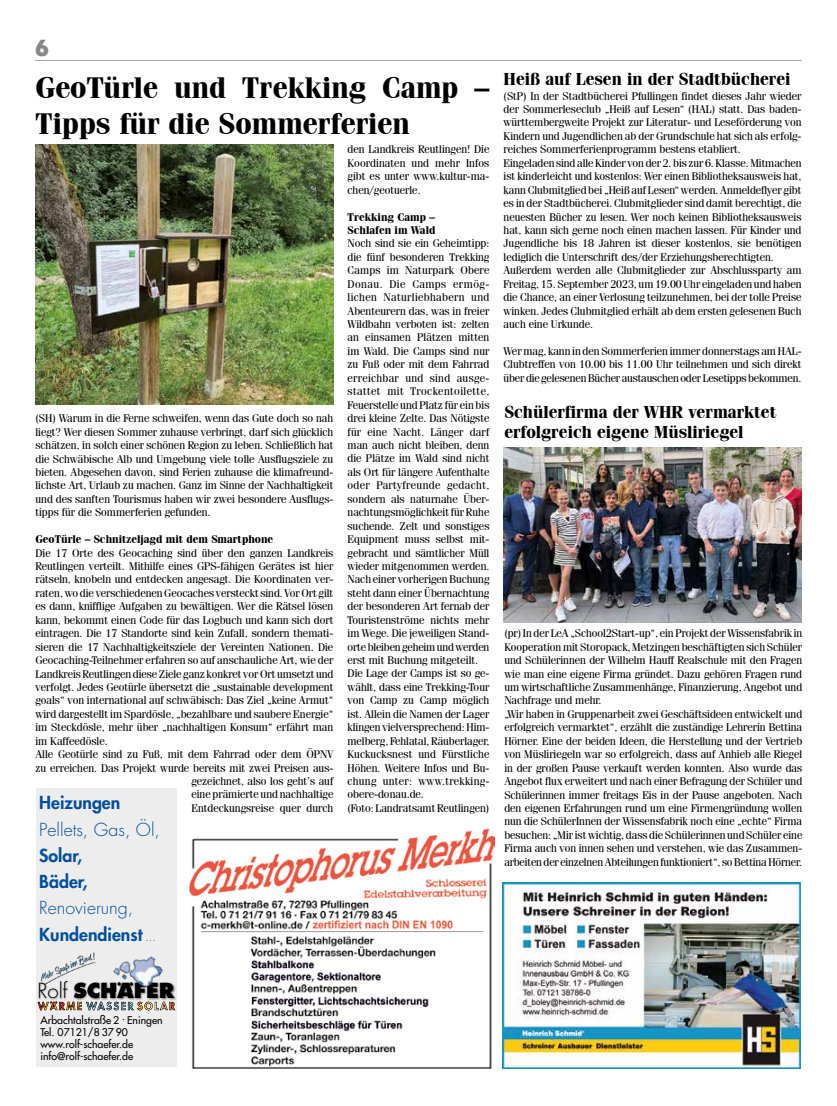
<style>
.page{position:relative;width:837px;height:1106px;background:#fff}
.page>*{position:absolute;margin:0;border:0;box-sizing:border-box;transform-origin:0 0}
.t1{font:700 30px/36px "Fenice IT Cby BT";color:#000}
.t2{font:800 20.25px "Futura";color:#000}
.t3{font:20px "Renfrew Normal";color:#878787}
.t4{font:700 17.5px/20px "Fenice IT Cby BT";color:#000}
.t5{font:300 17.5px/26.2px "Futura";color:#004f9f}
.t6{font:800 17.5px/26.2px "Futura";color:#004f9f}
.t7{font:11.25px/13.4px "Fenice IT Cby BT";color:#000;text-align:justify}
.t8{font:700 11.25px/13.4px "Fenice IT Cby BT";color:#000}
.t9{font:10.38px/12px "Futura";color:#000}
.s1{font-weight:800}
.s2{font-size:11.25px}
.s3{font-weight:300}
</style>
<div class="page">
<hr style="left:34px;top:59px;width:770px;height:2px;background:#000;opacity:.75">
<img style="left:189px;top:828px;width:305px;height:240px">
<img style="left:502px;top:882px;width:298px;height:186px">
<div style="left:36px;top:788px;width:141px;height:278px;background:#ededed"></div>
<img style="left:37px;top:982px;width:139px;height:29px">
<img style="left:113px;top:956px;width:53px;height:38px">
<img style="left:37px;top:952px;width:59px;height:34px">
<img style="left:36px;top:145px;width:297px;height:260px">
<img style="left:503px;top:448px;width:298px;height:174px">
<h3 class="t3" style="left:35px;top:34px;width:15px">6</h3>
<h1 class="t1" style="left:35px;top:69px;width:455px">GeoTürle und Trekking Camp –<br>Tipps für die Sommerferien</h1>
<p class="t7" style="left:347px;top:142px;width:143px">den Landkreis Reutlingen! Die Koordinaten und mehr Infos gibt es unter www.kultur-ma&shy;chen/geotuerle.</p>
<p class="t8" style="left:347px;top:210px;width:89px">Trekking Camp –<br>Schlafen im Wald</p>
<p class="t7" style="left:347px;top:237px;width:143px;text-align:left">Noch sind sie ein Geheimtipp: die fünf besonderen Trekking<br>Camps im Naturpark Obere<br>Donau. Die Camps ermög&shy;lichen Naturliebhabern und<br>Abenteurern das, was in freier<br>Wildbahn verboten ist: zelten an einsamen Plätzen mitten im Wald. Die Camps sind nur zu Fuß oder mit dem Fahrrad erreichbar und sind ausge&shy;stattet mit Trockentoilette,<br>Feuerstelle und Platz für ein bis drei kleine Zelte. Das Nötigste für eine Nacht. Länger darf man auch nicht bleiben, denn die Plätze im Wald sind nicht als Ort für längere Aufenthalte oder Partyfreunde gedacht, sondern als naturnahe Über&shy;nachtungsmöglichkeit für Ruhe suchende. Zelt und sonstiges<br>Equipment muss selbst mit&shy;gebracht und sämtlicher Müll wieder mitgenommen werden.<br>Nach einer vorherigen Buchung steht dann einer Übernachtung der besonderen Art fernab der<br>Touristenströme nichts mehr im Wege. Die jeweiligen Stand&shy;orte bleiben geheim und werden erst mit Buchung mitgeteilt.<br>Die Lage der Camps ist so ge&shy;wählt, dass eine Trekking-Tour von Camp zu Camp möglich ist. Allein die Namen der Lager klingen vielversprechend: Him&shy;melberg, Fehlatal, Räuberlager,<br>Kuckucksnest und Fürstliche<br>Höhen. Weitere Infos und Bu&shy;chung unter: www.trekking&shy;obere-donau.de.<br>(Foto: Landratsamt Reutlingen)</p>
<p class="t7" style="left:35px;top:411px;width:299px">(SH) Warum in die Ferne schweifen, wenn das Gute doch so nah liegt? Wer diesen Sommer zuhause verbringt, darf sich glücklich schätzen, in solch einer schönen Region zu leben. Schließlich hat die Schwäbische Alb und Umgebung viele tolle Ausflugsziele zu bieten. Abgesehen davon, sind Ferien zuhause die klimafreund&shy;lichste Art, Urlaub zu machen. Ganz im Sinne der Nachhaltigkeit und des sanften Tourismus haben wir zwei besondere Ausflugs&shy;tipps für die Sommerferien gefunden.</p>
<p class="t8" style="left:35px;top:532px;width:239px">GeoTürle – Schnitzeljagd mit dem Smartphone</p>
<p class="t7" style="left:35px;top:546px;width:299px">Die 17 Orte des Geocaching sind über den ganzen Landkreis</p>
<p class="t7" style="left:35px;top:559px;width:299px">Reutlingen verteilt. Mithilfe eines GPS-fähigen Gerätes ist hier</p>
<p class="t7" style="left:35px;top:572px;width:299px">rätseln, knobeln und entdecken angesagt. Die Koordinaten ver-</p>
<p class="t7" style="left:35px;top:586px;width:299px">raten, wo die verschiedenen Geocaches versteckt sind. Vor Ort gilt</p>
<p class="t7" style="left:35px;top:599px;width:299px">es dann, knifflige Aufgaben zu bewältigen. Wer die Rätsel lösen</p>
<p class="t7" style="left:35px;top:613px;width:299px">kann, bekommt einen Code für das Logbuch und kann sich dort</p>
<p class="t7" style="left:35px;top:626px;width:299px">eintragen. Die 17 Standorte sind kein Zufall, sondern themati-</p>
<p class="t7" style="left:35px;top:640px;width:299px">sieren die 17 Nachhaltigkeitsziele der Vereinten Nationen. Die</p>
<p class="t7" style="left:35px;top:653px;width:299px">Geocaching-Teilnehmer erfahren so auf anschauliche Art, wie der</p>
<p class="t7" style="left:35px;top:666px;width:299px">Landkreis Reutlingen diese Ziele ganz konkret vor Ort umsetzt und</p>
<p class="t7" style="left:35px;top:680px;width:299px">verfolgt. Jedes Geotürle übersetzt die „sustainable development</p>
<p class="t7" style="left:35px;top:693px;width:299px">goals“ von international auf schwäbisch: Das Ziel „keine Armut“</p>
<p class="t7" style="left:35px;top:707px;width:299px">wird dargestellt im Spardösle, „bezahlbare und saubere Energie“</p>
<p class="t7" style="left:35px;top:720px;width:299px">im Steckdösle, mehr über „nachhaltigen Konsum“ erfährt man</p>
<p class="t7" style="left:35px;top:734px;width:74px">im Kaffeedösle.</p>
<p class="t7" style="left:35px;top:747px;width:299px">Alle Geotürle sind zu Fuß, mit dem Fahrrad oder dem ÖPNV</p>
<p class="t7" style="left:35px;top:760px;width:299px">zu erreichen. Das Projekt wurde bereits mit zwei Preisen aus-</p>
<p class="t7" style="left:191px;top:774px;width:143px">gezeichnet, also los geht’s auf</p>
<p class="t7" style="left:191px;top:787px;width:143px">eine prämierte und nachhaltige</p>
<p class="t7" style="left:191px;top:801px;width:143px">Entdeckungsreise quer durch</p>
<h3 class="t6" style="left:39px;top:789px;width:82px">Heizungen</h3>
<h3 class="t5" style="left:39px;top:816px;width:122px">Pellets, Gas, Öl,</h3>
<h3 class="t6" style="left:39px;top:842px;width:50px">Solar,<br>Bäder,</h3>
<h3 class="t5" style="left:39px;top:895px;width:118px">Renovierung,<br><span class="s1">Kundendienst</span> <span class="s2">...</span></h3>
<h2 class="t2" style="left:38px;top:977px;width:138px"><span class="s3">Rolf</span> SCHAFER</h2>
<p class="t9" style="left:40px;top:1013px;width:124px">Arbachtalstraße 2 . Eningen<br>Tel. 07121/8 37 90 www.rolf-schaefer.de info@rolf-schaefer.de</p>
<h3 class="t4" style="left:503px;top:69px;width:288px">Heiß auf Lesen in der Stadtbücherei</h3>
<p class="t7" style="left:503px;top:89px;width:299px;text-align:left">(StP) In der Stadtbücherei Pfullingen findet dieses Jahr wieder der Sommerleseclub „Heiß auf Lesen“ (HAL) statt. Das baden&shy;württembergweite Projekt zur Literatur- und Leseförderung von Kindern und Jugendlichen ab der Grundschule hat sich als erfolg&shy;reiches Sommerferienprogramm bestens etabliert.<br>Eingeladen sind alle Kinder von der 2. bis zur 6. Klasse. Mitmachen ist kinderleicht und kostenlos: Wer einen Bibliotheksausweis hat, kann Clubmitglied bei „Heiß auf Lesen“ werden. Anmeldeflyer gibt es in der Stadtbücherei. Clubmitglieder sind damit berechtigt, die neuesten Bücher zu lesen. Wer noch keinen Bibliotheksausweis hat, kann sich gerne noch einen machen lassen. Für Kinder und Jugendliche bis 18 Jahren ist dieser kostenlos, sie benötigen lediglich die Unterschrift des/der Erziehungsberechtigten.<br>Außerdem werden alle Clubmitglieder zur Abschlussparty am Freitag, 15. September 2023, um 19.00 Uhr eingeladen und haben die Chance, an einer Verlosung teilzunehmen, bei der tolle Preise winken. Jedes Clubmitglied erhält ab dem ersten gelesenen Buch auch eine Urkunde.</p>
<p class="t7" style="left:503px;top:344px;width:299px">Wer mag, kann in den Sommerferien immer donnerstags am HAL-Clubtreffen von 10.00 bis 11.00 Uhr teilnehmen und sich direkt über die gelesenen Bücher austauschen oder Lesetipps bekommen.</p>
<h3 class="t4" style="left:504px;top:401px;width:273px">Schülerfirma der WHR vermarktet erfolgreich eigene Müsliriegel</h3>
<p class="t7" style="left:504px;top:626px;width:299px;text-align:left">(pr) In der LeA „School2Start-up“, ein Projekt der Wissensfabrik in Kooperation mit Storopack, Metzingen beschäftigten sich Schüler und Schülerinnen der Wilhelm Hauff Realschule mit den Fragen wie man eine eigene Firma gründet. Dazu gehören Fragen rund um wirtschaftliche Zusammenhänge, Finanzierung, Angebot und Nachfrage und mehr.<br>„Wir haben in Gruppenarbeit zwei Geschäftsideen entwickelt und erfolgreich vermarktet“, erzählt die zuständige Lehrerin Bettina Hörner. Eine der beiden Ideen, die Herstellung und der Vertrieb von Müsliriegeln war so erfolgreich, dass auf Anhieb alle Riegel in der großen Pause verkauft werden konnten. Also wurde das Angebot flux erweitert und nach einer Befragung der Schüler und Schülerinnen immer freitags Eis in der Pause angeboten. Nach den eigenen Erfahrungen rund um eine Firmengründung wollen nun die SchülerInnen der Wissensfabrik noch eine „echte“ Firma besuchen: „Mir ist wichtig, dass die Schülerinnen und Schüler eine Firma auch von innen sehen und verstehen, wie das Zusammen&shy;arbeiten der einzelnen Abteilungen funktioniert“, so Bettina Hörner.</p>
</div>
